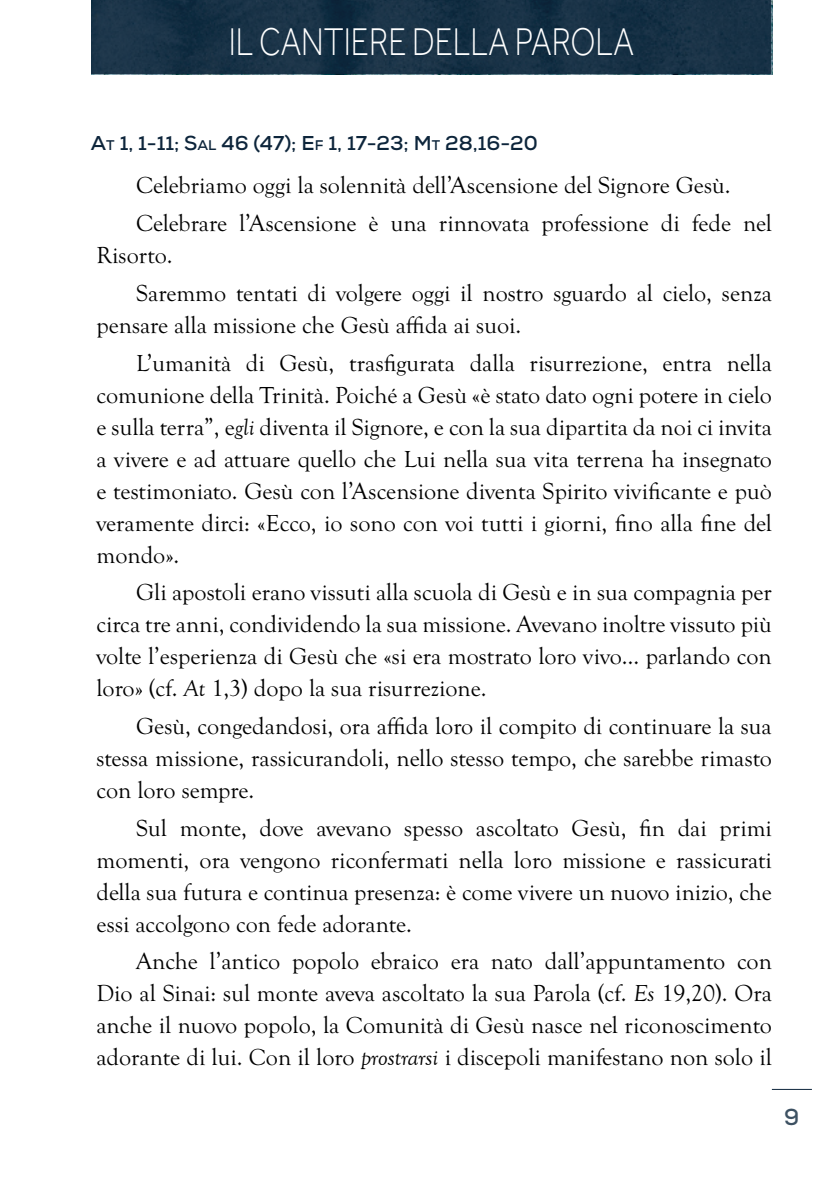
<style>
.page{position:relative;width:840px;height:1191px;background:#fff}
.page>*{position:absolute;margin:0;border:0;box-sizing:border-box;transform-origin:0 0}
.Apertura_CAPITOLO{font:300 40px "Effra";color:#fff;scale:.81 1}
.Paragrafo_testo_norm{font:24px/32px "Goudy Old Sty";color:#000;text-align:justify}
.t1{font:700 23px "Nexa";color:#3d5162;scale:.95 1}
.Sottotitolo_MESSA{font:700 20px "Nexa";color:#0d253b}
.s1{font-size:14px}
.s2{font-family:"Goudy Old Style T";font-style:italic}
.s3{font-style:italic}
</style>
<div class="page">
<hr style="left:771px;top:1089px;width:40px;height:1px;background:#0d253b">
<div style="left:92px;top:0;width:678px;height:74px;background:#183246"></div>
<p class="Apertura_CAPITOLO" style="left:228px;top:19px;width:501px">IL CANTIERE DELLA PAROLA</p>
<p class="Sottotitolo_MESSA" style="left:91px;top:130px;width:448px">A<span class="s1">t</span> 1, 1-11; S<span class="s1">al</span> 46 (47); E <span class="s1">f</span> 1, 17-23; M<span class="s1">t</span> 28,16-20</p>
<p class="Paragrafo_testo_norm" style="left:136px;top:170px;width:595px">Celebriamo oggi la solennità dell’Ascensione del Signore Gesù.</p>
<p class="Paragrafo_testo_norm" style="left:96px;top:208px;width:676px;text-indent:40px">Celebrare l’Ascensione è una rinnovata professione di fede nel<br>Risorto.</p>
<p class="Paragrafo_testo_norm" style="left:96px;top:277px;width:676px;text-indent:40px">Saremmo tentati di volgere oggi il nostro sguardo al cielo, senza pensare alla missione che Gesù affida ai suoi.</p>
<p class="Paragrafo_testo_norm" style="left:96px;top:347px;width:676px;text-indent:40px">L’umanità di Gesù, trasfigurata dalla risurrezione, entra nella comunione della Trinità. Poiché a Gesù «è stato dato ogni potere in cielo e sulla terra”, e<span class="s2">gli</span> diventa il Signore, e con la sua dipartita da noi ci invita a vivere e ad attuare quello che Lui nella sua vita terrena ha insegnato e testimoniato. Gesù con l’Ascensione diventa Spirito vivificante e può veramente dirci: «Ecco, io sono con voi tutti i giorni, fino alla fine del mondo».</p>
<p class="Paragrafo_testo_norm" style="left:96px;top:577px;width:676px;text-indent:40px">Gli apostoli erano vissuti alla scuola di Gesù e in sua compagnia per circa tre anni, condividendo la sua missione. Avevano inoltre vissuto più volte l’esperienza di Gesù che «si era mostrato loro vivo… parlando con loro» (cf. <span class="s3">At</span> 1,3) dopo la sua risurrezione.</p>
<p class="Paragrafo_testo_norm" style="left:96px;top:710px;width:676px;text-indent:40px">Gesù, congedandosi, ora affida loro il compito di continuare la sua stessa missione, rassicurandoli, nello stesso tempo, che sarebbe rimasto con loro sempre.</p>
<p class="Paragrafo_testo_norm" style="left:96px;top:812px;width:676px;text-indent:40px">Sul monte, dove avevano spesso ascoltato Gesù, fin dai primi momenti, ora vengono riconfermati nella loro missione e rassicurati della sua futura e continua presenza: è come vivere un nuovo inizio, che essi accolgono con fede adorante.</p>
<p class="Paragrafo_testo_norm" style="left:96px;top:946px;width:676px;text-indent:40px">Anche l’antico popolo ebraico era nato dall’appuntamento con Dio al Sinai: sul monte aveva ascoltato la sua Parola (cf. <span class="s3">Es</span> 19,20). Ora anche il nuovo popolo, la Comunità di Gesù nasce nel riconoscimento adorante di lui. Con il loro <span class="s2">prostrarsi</span> i discepoli manifestano non solo il</p>
<p class="t1" style="left:783px;top:1102px;width:17px">9</p>
</div>
